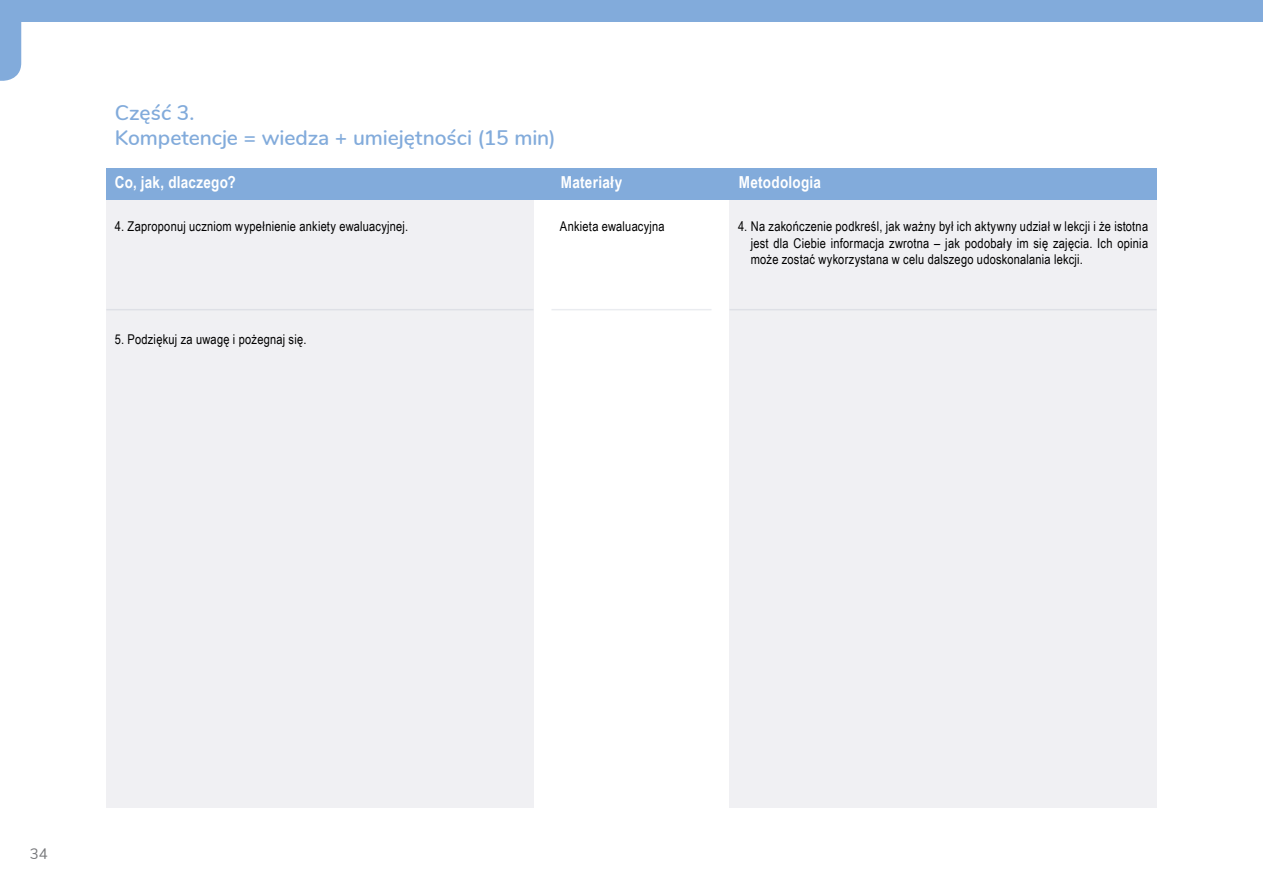
<style>
.page{position:relative;width:1263px;height:893px;background:#fff}
.page>*{position:absolute;margin:0;border:0;box-sizing:border-box;transform-origin:0 0}
.t1{font:600 21px/24.6px "Nunito";letter-spacing:-.005em;color:#82abdb}
.t2{font:700 16.5px "Arial Narrow";letter-spacing:.015em;color:#fff}
.t3{font:15px "Nunito";color:#77787b}
.t4{font:13.5px/16.5px "Arial Narrow";letter-spacing:.015em;color:#000;text-align:justify}
</style>
<div class="page">
<div style="left:0;top:0;width:1263px;height:21px;background:#82abdb"></div>
<svg style="left:0;top:21px;width:21px;height:60px"></svg>
<div style="left:106px;top:194px;width:427px;height:614px;background:#f0f0f3"></div>
<div style="left:729px;top:194px;width:428px;height:614px;background:#f0f0f3"></div>
<div style="left:106px;top:168px;width:1051px;height:31px;background:#82abdb"></div>
<hr style="left:106px;top:309px;width:427px;height:1px;background:#959fb3">
<hr style="left:729px;top:309px;width:428px;height:1px;background:#959fb3">
<hr style="left:551px;top:309px;width:160px;height:1px;background:#959fb3">
<h1 class="t1" style="left:115px;top:100px;width:443px">Część 3.<br>Kompetencje = wiedza + umiejętności (15 min)</h1>
<p class="t2" style="left:115px;top:169px;width:122px">Co, jak, dlaczego?</p>
<p class="t2" style="left:561px;top:169px;width:63px">Materiały</p>
<p class="t2" style="left:739px;top:169px;width:84px">Metodologia</p>
<p class="t4" style="left:560px;top:218px;width:106px">Ankieta ewaluacyjna</p>
<p class="t4" style="left:751px;top:218px;width:399px;text-indent:-13px">4. Na zakończenie podkreśl, jak ważny był ich aktywny udział w lekcji i że istotna jest dla Ciebie informacja zwrotna – jak podobały im się zajęcia. Ich opinia może zostać wykorzystana w celu dalszego udoskonalania lekcji.</p>
<p class="t4" style="left:115px;top:218px;width:295px">4. Zaproponuj uczniom wypełnienie ankiety ewaluacyjnej.</p>
<p class="t4" style="left:115px;top:330px;width:193px">5. Podziękuj za uwagę i pożegnaj się.</p>
<p class="t3" style="left:30px;top:842px;width:19px">34</p>
</div>
